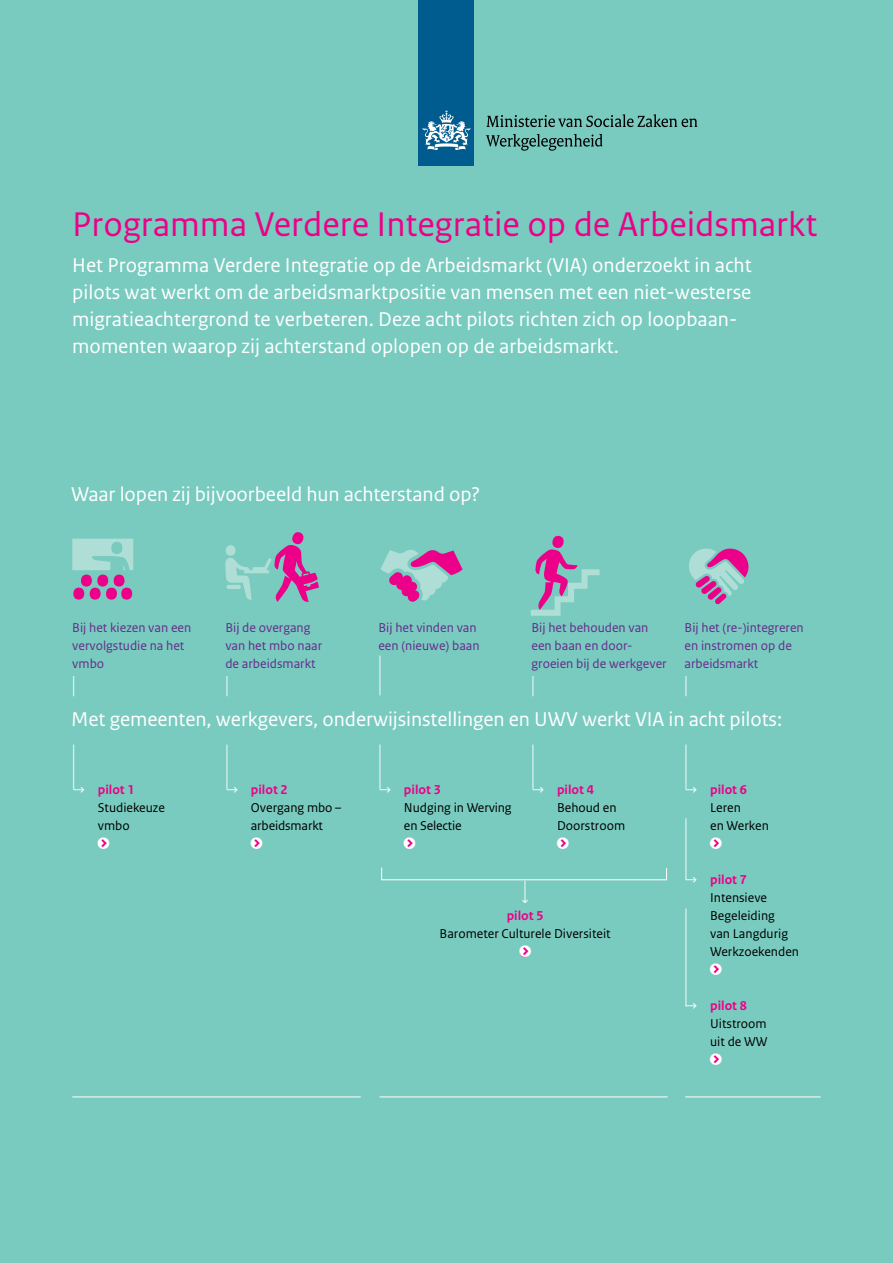
<style>
.page{position:relative;width:893px;height:1263px;background:#79cbbf}
.page>*{position:absolute;margin:0;border:0;box-sizing:border-box;transform-origin:0 0}
.t1{font:118.2px "Rijksoverheid Sans Web Text Regular 2";color:#fff;scale:.11 1}
.t2{font:74.25px "Rijksoverheid Sans Web Text Regular 2";color:#fff;scale:.18 1}
.t3{font:54px "Rijksoverheid Sans Web Text Regular 2";color:#fff;scale:.25 1}
.t4{font:48px "Rijksoverheid Sans Web Text Regular 2";color:#fff;scale:.28 1}
.t5{font:36px "Rijksoverheid Sans Web Text Regular 2";color:#ec0089}
.t6{font:24.3px "Rijksoverheid Sans Web Text Regular 2";color:#fff;scale:.56 1}
.t7{font:21px/27px "Rijksoverheid Sans Web Text Regular 2";color:#fff}
.t8{font:14.1px "Rijksoverheid Sans Web Text Regular 2";color:#fff;scale:.95 1}
.t9{font:13.5px/18px "Rijksoverheid Sans Web Text Regular 2";color:#662a8c}
.t10{font:13.5px/18px "Rijksoverheid Sans Web Text Regular 2";color:#000}
.t11{font:700 13.5px "Rijksoverheid Sans Web Text";color:#ec0089}
.t12{font:13.5px "Rijksoverheid Sans Web Text";color:#fff}
.s1{font-weight:400;color:#fff}
</style>
<div class="page">
<div style="left:381px;top:867px;width:286px;height:13px;border:1px solid #fff"></div>
<div style="left:419px;top:0;width:55px;height:166px;background:#005b8e"></div>
<svg style="left:423px;top:110px;width:47px;height:40px"></svg>
<svg style="left:486px;top:114px;width:211px;height:13px"></svg>
<svg style="left:486px;top:134px;width:116px;height:17px"></svg>
<div style="left:73px;top:588px;width:11px;height:12px;background:#ec0089;border-radius:50%"></div>
<div style="left:90px;top:588px;width:11px;height:12px;background:#ec0089;border-radius:50%"></div>
<div style="left:81px;top:574px;width:11px;height:12px;background:#ec0089;border-radius:50%"></div>
<div style="left:97px;top:574px;width:11px;height:12px;background:#ec0089;border-radius:50%"></div>
<svg style="left:72px;top:539px;width:61px;height:31px"></svg>
<div style="left:114px;top:574px;width:11px;height:12px;background:#ec0089;border-radius:50%"></div>
<div style="left:106px;top:588px;width:11px;height:12px;background:#ec0089;border-radius:50%"></div>
<div style="left:121px;top:588px;width:11px;height:12px;background:#ec0089;border-radius:50%"></div>
<svg style="left:689px;top:548px;width:60px;height:56px"></svg>
<svg style="left:381px;top:550px;width:82px;height:52px"></svg>
<svg style="left:225px;top:532px;width:94px;height:70px"></svg>
<hr style="left:72px;top:1097px;width:289px;height:1px;background:#fff">
<hr style="left:379px;top:1097px;width:289px;height:1px;background:#fff">
<hr style="left:685px;top:1097px;width:136px;height:1px;background:#fff">
<svg style="left:531px;top:535px;width:69px;height:81px"></svg>
<svg style="left:98px;top:837px;width:11px;height:12px"></svg>
<svg style="left:251px;top:837px;width:11px;height:12px"></svg>
<svg style="left:404px;top:837px;width:11px;height:12px"></svg>
<svg style="left:557px;top:837px;width:11px;height:12px"></svg>
<svg style="left:711px;top:837px;width:10px;height:12px"></svg>
<svg style="left:711px;top:963px;width:10px;height:12px"></svg>
<svg style="left:711px;top:1053px;width:10px;height:12px"></svg>
<svg style="left:519px;top:946px;width:11px;height:11px"></svg>
<h3 class="t5" style="left:72px;top:203px;width:746px">Programma Verdere Integratie op de Arbeidsmarkt</h3>
<p class="t7" style="left:72px;top:251px;width:681px">Het Programma Verdere Integratie op de Arbeidsmarkt (VIA) onderzoekt in acht pilots wat werkt om de arbeidsmarktpositie van mensen met een niet-westerse migratieachtergrond te verbeteren. Deze acht pilots richten zich op loopbaan&shy;momenten waarop zij achterstand oplopen op de arbeidsmarkt.</p>
<p class="t7" style="left:71px;top:481px;width:411px">Waar lopen zij bijvoorbeeld hun achterstand op?</p>
<p class="t9" style="left:72px;top:618px;width:120px">Bij het kiezen van een vervolgstudie na het vmbo</p>
<p class="t6" style="left:72px;top:670px;width:7px">|</p>
<p class="t9" style="left:225px;top:618px;width:98px">Bij de overgang van het mbo naar de arbeidsmarkt</p>
<p class="t6" style="left:225px;top:670px;width:7px">|</p>
<p class="t9" style="left:378px;top:618px;width:103px">Bij het vinden van een (nieuwe) baan</p>
<h3 class="t4" style="left:378px;top:644px;width:13px">|</h3>
<p class="t9" style="left:531px;top:618px;width:137px">Bij het behouden van een baan en door&shy;groeien bij de werkgever</p>
<p class="t6" style="left:531px;top:670px;width:7px">|</p>
<p class="t9" style="left:685px;top:618px;width:121px">Bij het (re-)integreren en instromen op de arbeidsmarkt</p>
<p class="t6" style="left:685px;top:670px;width:7px">|</p>
<p class="t7" style="left:71px;top:706px;width:712px">Met gemeenten, werkgevers, onderwijsinstellingen en UWV werkt VIA in acht pilots:</p>
<h3 class="t3" style="left:72px;top:732px;width:15px">|</h3>
<p class="t11" style="left:73px;top:782px;width:63px"><span class="s1">→</span> pilot 1</p>
<p class="t10" style="left:98px;top:798px;width:69px">Studiekeuze vmbo</p>
<h3 class="t3" style="left:225px;top:732px;width:15px">|</h3>
<p class="t11" style="left:226px;top:782px;width:63px"><span class="s1">→</span> pilot 2</p>
<p class="t10" style="left:251px;top:798px;width:92px">Overgang mbo – arbeidsmarkt</p>
<h3 class="t3" style="left:378px;top:732px;width:15px">|</h3>
<p class="t11" style="left:379px;top:782px;width:63px"><span class="s1">→</span> pilot 3</p>
<p class="t10" style="left:404px;top:798px;width:109px">Nudging in Werving en Selectie</p>
<h3 class="t3" style="left:531px;top:732px;width:15px">|</h3>
<p class="t11" style="left:532px;top:782px;width:63px"><span class="s1">→</span> pilot 4</p>
<p class="t10" style="left:557px;top:798px;width:70px">Behoud en<br>Doorstroom</p>
<p class="t8" style="left:523px;top:877px;width:5px">|</p>
<p class="t12" style="left:521px;top:890px;width:9px">↓</p>
<p class="t11" style="left:507px;top:908px;width:38px">pilot 5</p>
<p class="t10" style="left:440px;top:924px;width:173px">Barometer Culturele Diversiteit</p>
<h3 class="t3" style="left:685px;top:732px;width:15px">|</h3>
<p class="t11" style="left:686px;top:782px;width:63px"><span class="s1">→</span> pilot 6</p>
<p class="t10" style="left:710px;top:798px;width:60px">Leren<br>en Werken</p>
<h2 class="t2" style="left:685px;top:800px;width:20px">|</h2>
<p class="t11" style="left:686px;top:872px;width:63px"><span class="s1">→</span> pilot 7</p>
<p class="t10" style="left:710px;top:888px;width:90px">Intensieve<br>Begeleiding<br>van Langdurig<br>Werkzoekenden</p>
<h1 class="t1" style="left:685px;top:879px;width:31px">|</h1>
<p class="t11" style="left:686px;top:998px;width:63px"><span class="s1">→</span> pilot 8</p>
<p class="t10" style="left:710px;top:1014px;width:59px">Uitstroom uit de WW</p>
</div>
